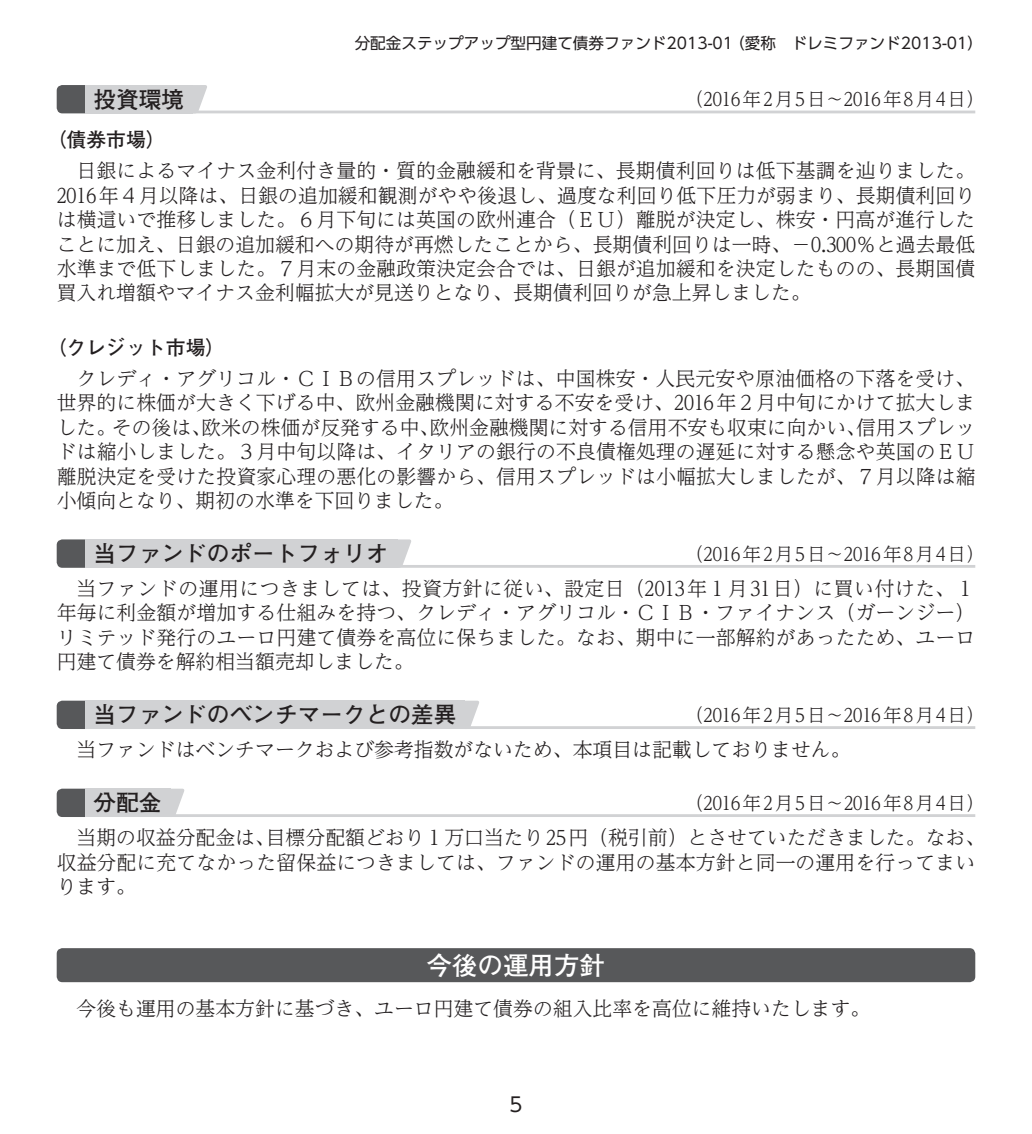
<style>
.page{position:relative;width:1032px;height:1134px;background:#fff}
.page>*{position:absolute;margin:0;border:0;box-sizing:border-box;transform-origin:0 0}
.t1{font:700 25.6px "Futo Go B101 Pro";color:#fff}
.t2{font:700 22.6px "Futo Go B101 Pro";color:#231f20}
.t3{font:300 19.8px/24.4px "UD Reimin Pro";color:#231f20;text-align:justify}
.t4{font:700 19.8px "Futo Go B101 Pro";color:#231f20}
.t5{font:19.8px "UD Shin Go Pro";color:#231f20}
.t6{font:300 18.4px "UD Reimin Pro";letter-spacing:.125em;color:#231f20}
.t7{font:15.6px "UD Shin Go Pro";color:#231f20}
</style>
<div class="page">
<hr style="left:85px;top:111px;width:890px;height:2px;background:#d1d2d4">
<svg style="left:57px;top:85px;width:28px;height:28px"></svg>
<div style="left:85px;top:85px;width:108px;height:28px;background:#d1d2d4"></div>
<svg style="left:193px;top:85px;width:14px;height:26px"></svg>
<hr style="left:85px;top:565px;width:890px;height:3px;background:#d1d2d4">
<svg style="left:57px;top:539px;width:28px;height:29px"></svg>
<div style="left:85px;top:539px;width:312px;height:29px;background:#d1d2d4"></div>
<svg style="left:397px;top:539px;width:14px;height:26px"></svg>
<hr style="left:85px;top:726px;width:890px;height:3px;background:#d1d2d4">
<svg style="left:57px;top:701px;width:28px;height:28px"></svg>
<div style="left:85px;top:701px;width:380px;height:28px;background:#d1d2d4"></div>
<svg style="left:465px;top:701px;width:14px;height:25px"></svg>
<hr style="left:85px;top:814px;width:890px;height:3px;background:#d1d2d4">
<svg style="left:57px;top:789px;width:28px;height:28px"></svg>
<div style="left:85px;top:789px;width:85px;height:28px;background:#d1d2d4"></div>
<svg style="left:170px;top:789px;width:15px;height:25px"></svg>
<div style="left:57px;top:948px;width:918px;height:34px;background:#57585a;border-radius:6px"></div>
<p class="t7" style="left:355px;top:31px;width:630px">分配金ステップアップ型円建て債券ファンド2013-01（愛称　ドレミファンド2013-01）</p>
<p class="t2" style="left:94px;top:81px;width:92px">投資環境</p>
<p class="t6" style="left:685px;top:84px;width:301px">（2016年2月5日～2016年8月4日）</p>
<p class="t4" style="left:47px;top:124px;width:121px">（債券市場）</p>
<p class="t3" style="left:57px;top:158px;width:920px;text-indent:20px">日銀によるマイナス金利付き量的・質的金融緩和を背景に、長期債利回りは低下基調を辿りました。2016年4月以降は、日銀の追加緩和観測がやや後退し、過度な利回り低下圧力が弱まり、長期債利回りは横這いで推移しました。6月下旬には英国の欧州連合（ＥＵ）離脱が決定し、株安・円高が進行したことに加え、日銀の追加緩和への期待が再燃したことから、長期債利回りは一時、－0.300％と過去最低水準まで低下しました。7月末の金融政策決定会合では、日銀が追加緩和を決定したものの、長期国債買入れ増額やマイナス金利幅拡大が見送りとなり、長期債利回りが急上昇しました。</p>
<p class="t4" style="left:47px;top:332px;width:180px">（クレジット市場）</p>
<p class="t3" style="left:57px;top:366px;width:920px;text-indent:20px">クレディ・アグリコル・ＣＩＢの信用スプレッドは、中国株安・人民元安や原油価格の下落を受け、世界的に株価が大きく下げる中、欧州金融機関に対する不安を受け、2016年2月中旬にかけて拡大しました。その後は、欧米の株価が反発する中、欧州金融機関に対する信用不安も収束に向かい、信用スプレッドは縮小しました。3月中旬以降は、イタリアの銀行の不良債権処理の遅延に対する懸念や英国のＥＵ離脱決定を受けた投資家心理の悪化の影響から、信用スプレッドは小幅拡大しましたが、7月以降は縮小傾向となり、期初の水準を下回りました。</p>
<p class="t2" style="left:94px;top:536px;width:296px">当ファンドのポートフォリオ</p>
<p class="t6" style="left:685px;top:539px;width:301px">（2016年2月5日～2016年8月4日）</p>
<p class="t3" style="left:57px;top:576px;width:920px;text-indent:20px">当ファンドの運用につきましては、投資方針に従い、設定日（2013年1月31日）に買い付けた、1年毎に利金額が増加する仕組みを持つ、クレディ・アグリコル・ＣＩＢ・ファイナンス（ガーンジー）リミテッド発行のユーロ円建て債券を高位に保ちました。なお、期中に一部解約があったため、ユーロ円建て債券を解約相当額売却しました。</p>
<p class="t2" style="left:94px;top:697px;width:364px">当ファンドのベンチマークとの差異</p>
<p class="t6" style="left:685px;top:700px;width:301px">（2016年2月5日～2016年8月4日）</p>
<p class="t3" style="left:77px;top:737px;width:775px">当ファンドはベンチマークおよび参考指数がないため、本項目は記載しておりません。</p>
<p class="t2" style="left:94px;top:785px;width:70px">分配金</p>
<p class="t6" style="left:685px;top:788px;width:301px">（2016年2月5日～2016年8月4日）</p>
<p class="t3" style="left:57px;top:825px;width:930px;text-align:left;text-indent:20px">当期の収益分配金は、目標分配額どおり1万口当たり 25円（税引前）とさせていただきました。なお、収益分配に充てなかった留保益につきましては、ファンドの運用の基本方針と同一の運用を行ってまいります。</p>
<p class="t1" style="left:426px;top:945px;width:180px">今後の運用方針</p>
<p class="t3" style="left:77px;top:996px;width:795px">今後も運用の基本方針に基づき、ユーロ円建て債券の組入比率を高位に維持いたします。</p>
<p class="t5" style="left:509px;top:1088px;width:15px">5</p>
</div>
